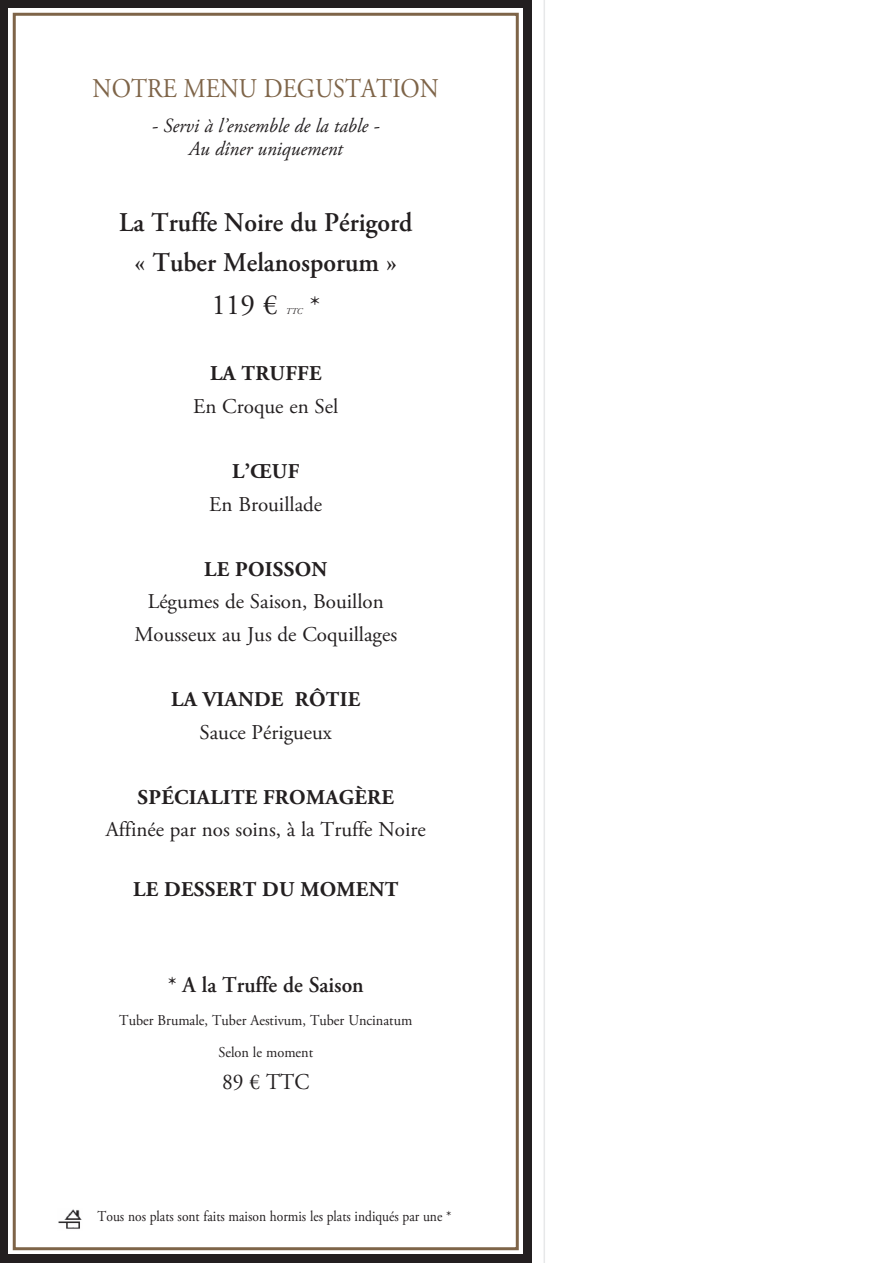
<style>
.page{position:relative;width:893px;height:1263px;background:#fff}
.page>*{position:absolute;margin:0;border:0;box-sizing:border-box;transform-origin:0 0}
.t1{font:29.25px "Adobe Garamond Pro";color:#231f20}
.t2{font:600 27px/39.8px "Adobe Garamond Pro";color:#231f20;text-align:center;scale:.95 1}
.t3{font:27px "Adobe Garamond Pro";color:#7e6448;scale:.9 1}
.t4{font:26.25px "Adobe Garamond Pro";color:#231f20}
.t5{font:600 22.5px "Adobe Garamond Pro";color:#231f20;scale:.95 1}
.t6{font:22.5px "Adobe Garamond Pro";color:#231f20;scale:.95 1}
.t7{font:21px/32.5px "Adobe Garamond Pro";color:#231f20;text-align:center}
.t8{font:700 21px "Adobe Garamond Pro";letter-spacing:.015em;color:#231f20}
.t9{font:italic 20.1px/23.9px "Adobe Garamond Pro";color:#231f20;text-align:center;scale:.95 1}
.t10{font:15px "Adobe Garamond Pro";color:#231f20;scale:.9 1}
.t11{font:15px/32.2px "Adobe Garamond Pro";color:#231f20;text-align:center;scale:.95 1}
.t12{font:italic 8.7px "Adobe Garamond Pro";color:#231f20}
</style>
<div class="page">
<div style="left:0;top:0;width:531px;height:1263px;background:#231f20"></div>
<div style="left:9px;top:9px;width:514px;height:1245px;background:#fff"></div>
<div style="left:13px;top:13px;width:506px;height:1237px;border:3px solid #7e6448"></div>
<hr style="left:544px;top:0;width:1px;height:1263px;background:#e7e8e9">
<img style="left:58px;top:1209px;width:24px;height:20px">
<p class="t3" style="left:93px;top:78px;width:386px">NOTRE MENU DEGUSTATION</p>
<p class="t9" style="left:152px;top:115px;width:241px">- Servi à l’ensemble de la table -<br>Au dîner uniquement</p>
<p class="t2" style="left:119px;top:205px;width:310px">La Truffe Noire du Périgord « Tuber Melanosporum »</p>
<h1 class="t1" style="left:211px;top:293px;width:68px">119 €</h1>
<p class="t4" style="left:310px;top:295px;width:12px">*</p>
<p class="t12" style="left:286px;top:307px;width:18px">TTC</p>
<p class="t8" style="left:210px;top:365px;width:113px">LA TRUFFE</p>
<p class="t7" style="left:193px;top:392px;width:147px">En Croque en Sel</p>
<p class="t8" style="left:232px;top:463px;width:68px">L’ŒUF</p>
<p class="t7" style="left:209px;top:489px;width:114px">En Brouillade</p>
<p class="t8" style="left:204px;top:561px;width:125px">LE POISSON</p>
<p class="t7" style="left:134px;top:587px;width:264px">Légumes de Saison, Bouillon<br>Mousseux au Jus de Coquillages</p>
<p class="t8" style="left:171px;top:691px;width:191px">LA VIANDE RÔTIE</p>
<p class="t7" style="left:200px;top:717px;width:134px">Sauce Périgueux</p>
<p class="t8" style="left:138px;top:788px;width:258px">SPÉCIALITE FROMAGÈRE</p>
<p class="t7" style="left:106px;top:815px;width:321px">Affinée par nos soins, à la Truffe Noire</p>
<p class="t8" style="left:133px;top:880px;width:266px">LE DESSERT DU MOMENT</p>
<p class="t5" style="left:168px;top:976px;width:208px">* A la Truffe de Saison</p>
<p class="t11" style="left:119px;top:1005px;width:310px">Tuber Brumale, Tuber Aestivum, Tuber Uncinatum<br>Selon le moment</p>
<p class="t6" style="left:222px;top:1073px;width:93px">89 € TTC</p>
<p class="t10" style="left:98px;top:1210px;width:395px">Tous nos plats sont faits maison hormis les plats indiqués par une *</p>
</div>
